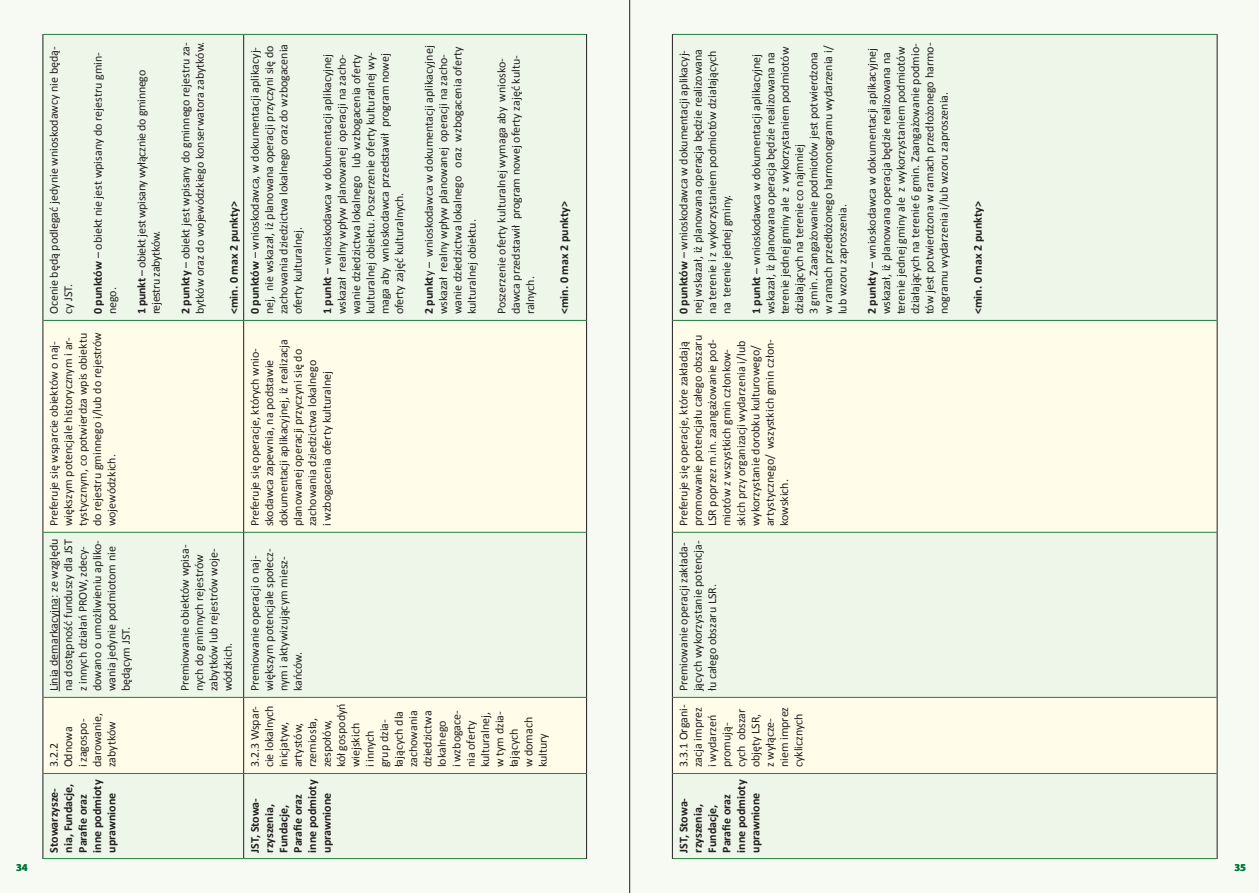
<style>
.page{position:relative;width:1259px;height:893px;background:#fff}
.page>*{position:absolute;margin:0;border:0;box-sizing:border-box;transform-origin:0 0}
.t1{font:12px/14.4px "Calibri";color:#231f20}
.t2{font:700 12px/14.4px "Calibri";color:#231f20}
.t3{font:12px/14.4px "Calibri";letter-spacing:-.025em;color:#231f20}
.t4{font:700 10.5px "Myriad Pro";color:#007739}
.s1{font-weight:700}
</style>
<div class="page">
<div style="left:0;top:0;width:1259px;height:893px;background:linear-gradient(to right,#edf6ea,#f6faeb)"></div>
<hr style="left:629px;top:0;width:1px;height:893px;background:#231f20">
<svg style="left:44px;top:321px;width:542px;height:452px;background:#f8fae8"></svg>
<hr style="left:43px;top:320px;width:1px;height:212px;background:#231f20">
<hr style="left:243px;top:320px;width:1px;height:212px;background:#231f20">
<hr style="left:586px;top:320px;width:1px;height:212px;background:#231f20">
<hr style="left:43px;top:320px;width:200px;height:1px;background:#20803e">
<hr style="left:244px;top:320px;width:342px;height:1px;background:#20803e">
<hr style="left:43px;top:34px;width:201px;height:1px;background:#20803e">
<hr style="left:244px;top:34px;width:342px;height:1px;background:#20803e">
<hr style="left:43px;top:34px;width:1px;height:286px;background:#231f20">
<hr style="left:243px;top:35px;width:1px;height:285px;background:#231f20">
<hr style="left:586px;top:34px;width:1px;height:286px;background:#231f20">
<hr style="left:43px;top:697px;width:1px;height:76px;background:#231f20">
<hr style="left:243px;top:697px;width:1px;height:76px;background:#231f20">
<hr style="left:586px;top:697px;width:1px;height:76px;background:#231f20">
<hr style="left:43px;top:697px;width:200px;height:1px;background:#20803e">
<hr style="left:244px;top:697px;width:342px;height:1px;background:#20803e">
<hr style="left:43px;top:532px;width:200px;height:1px;background:#20803e">
<hr style="left:244px;top:532px;width:342px;height:1px;background:#20803e">
<hr style="left:43px;top:532px;width:1px;height:165px;background:#231f20">
<hr style="left:243px;top:532px;width:1px;height:165px;background:#231f20">
<hr style="left:586px;top:532px;width:1px;height:165px;background:#231f20">
<hr style="left:43px;top:858px;width:201px;height:1px;background:#20803e">
<hr style="left:244px;top:858px;width:342px;height:1px;background:#20803e">
<hr style="left:43px;top:773px;width:200px;height:1px;background:#20803e">
<hr style="left:244px;top:773px;width:342px;height:1px;background:#20803e">
<hr style="left:43px;top:773px;width:1px;height:86px;background:#231f20">
<hr style="left:243px;top:773px;width:1px;height:85px;background:#231f20">
<hr style="left:586px;top:773px;width:1px;height:86px;background:#231f20">
<hr style="left:59px;top:598px;width:1px;height:93px;background:#231f20">
<svg style="left:673px;top:531px;width:543px;height:242px;background:#f2f8e8"></svg>
<hr style="left:672px;top:320px;width:1px;height:212px;background:#231f20">
<hr style="left:1216px;top:320px;width:1px;height:212px;background:#231f20">
<hr style="left:673px;top:320px;width:543px;height:1px;background:#20803e">
<hr style="left:673px;top:34px;width:543px;height:1px;background:#20803e">
<hr style="left:672px;top:34px;width:1px;height:286px;background:#231f20">
<hr style="left:1216px;top:34px;width:1px;height:286px;background:#231f20">
<hr style="left:672px;top:697px;width:1px;height:76px;background:#231f20">
<hr style="left:1216px;top:697px;width:1px;height:76px;background:#231f20">
<hr style="left:673px;top:697px;width:543px;height:1px;background:#20803e">
<hr style="left:673px;top:532px;width:543px;height:1px;background:#20803e">
<hr style="left:672px;top:532px;width:1px;height:165px;background:#231f20">
<hr style="left:1216px;top:532px;width:1px;height:165px;background:#231f20">
<hr style="left:673px;top:858px;width:543px;height:1px;background:#20803e">
<hr style="left:673px;top:773px;width:543px;height:1px;background:#20803e">
<hr style="left:672px;top:773px;width:1px;height:86px;background:#231f20">
<hr style="left:1216px;top:773px;width:1px;height:86px;background:#231f20">
<p class="t1" style="left:47px;top:314px;width:270px;rotate:-90deg">Ocenie będą podlegać jedynie wnioskodawcy nie będą&shy;cy JST.</p>
<p class="t1" style="left:91px;top:314px;width:264px;rotate:-90deg"><span class="s1">0 punktów</span> – obiekt nie jest wpisany do rejestru gmin&shy;nego.</p>
<p class="t1" style="left:47px;top:526px;width:196px;rotate:-90deg">Preferuje się wsparcie obiektów o naj&shy;większym potencjale historycznym i ar&shy;tystycznym, co potwierdza wpis obiektu do rejestru gminnego i/lub do rejestrów wojewódzkich.</p>
<p class="t3" style="left:134px;top:314px;width:246px;rotate:-90deg"><span class="s1">1 punkt</span> – obiekt jest wpisany wyłącznie do gminnego rejestru zabytków.</p>
<p class="t1" style="left:178px;top:314px;width:274px;rotate:-90deg"><span class="s1">2 punkty</span> – obiekt jest wpisany do gminnego rejestru za&shy;bytków oraz do wojewódzkiego konserwatora zabytków.</p>
<p class="t2" style="left:226px;top:314px;width:115px;rotate:-90deg">&lt;min. 0 max 2 punkty&gt;</p>
<p class="t1" style="left:47px;top:691px;width:154px;rotate:-90deg">Linia demarkacyjna: ze względu na dostępność funduszy dla JST z innych działań PROW, zdecy&shy;dowano o umożliwieniu apliko&shy;wania jedynie podmiotom nie będącym JST.</p>
<p class="t1" style="left:178px;top:691px;width:148px;rotate:-90deg">Premiowanie obiektów wpisa&shy;nych do gminnych rejestrów zabytków lub rejestrów woje&shy;wódzkich.</p>
<p class="t1" style="left:47px;top:767px;width:56px;rotate:-90deg">3.2.2<br>Odnowa<br>i zagospo&shy;darowanie, zabytków</p>
<p class="t2" style="left:47px;top:853px;width:74px;rotate:-90deg">Stowarzysze&shy;nia, Fundacje,<br>Parafie oraz inne podmioty uprawnione</p>
<p class="t1" style="left:247px;top:314px;width:272px;rotate:-90deg"><span class="s1">0 punktów</span> – wnioskodawca, w dokumentacji aplikacyj&shy;nej, nie wskazał, iż planowana operacji przyczyni się do zachowania dziedzictwa lokalnego oraz do wzbogacenia oferty kulturalnej.</p>
<p class="t1" style="left:320px;top:314px;width:263px;rotate:-90deg"><span class="s1">1 punkt</span> – wnioskodawca w dokumentacji aplikacyjnej wskazał realny wpływ planowanej operacji na zacho&shy;wanie dziedzictwa lokalnego lub wzbogacenia oferty kulturalnej obiektu. Poszerzenie oferty kulturalnej wy&shy;maga aby wnioskodawca przedstawił program nowej oferty zajęć kulturalnych.</p>
<p class="t1" style="left:421px;top:314px;width:271px;rotate:-90deg"><span class="s1">2 punkt</span>y – wnioskodawca w dokumentacji aplikacyjnej wskazał realny wpływ planowanej operacji na zacho&shy;wanie dziedzictwa lokalnego oraz wzbogacenia oferty kulturalnej obiektu.</p>
<p class="t1" style="left:494px;top:314px;width:261px;rotate:-90deg">Poszerzenie oferty kulturalnej wymaga aby wniosko&shy;dawca przedstawił program nowej oferty zajęć kultu&shy;ralnych.</p>
<p class="t1" style="left:247px;top:526px;width:189px;rotate:-90deg">Preferuje się operacje, których wnio&shy;skodawca zapewnia, na podstawie dokumentacji aplikacyjnej, iż realizacja planowanej operacji przyczyni się do zachowania dziedzictwa lokalnego<br>i wzbogacenia oferty kulturalnej</p>
<p class="t1" style="left:247px;top:691px;width:145px;rotate:-90deg">Premiowanie operacji o naj&shy;większym potencjale społecz&shy;nym i aktywizującym miesz&shy;kańców.</p>
<p class="t1" style="left:247px;top:767px;width:66px;rotate:-90deg">3.2.3 Wspar&shy;cie lokalnych inicjatyw, artystów, rzemiosła, zespołów, kół gospodyń wiejskich<br>i innych<br>grup dzia&shy;łających dla zachowania dziedzictwa lokalnego<br>i wzbogace&shy;nia oferty kulturalnej, w tym dzia&shy;łających<br>w domach kultury</p>
<p class="t2" style="left:247px;top:853px;width:74px;rotate:-90deg">JST, Stowa&shy;rzyszenia,<br>Fundacje,<br>Parafie oraz inne podmioty uprawnione</p>
<p class="t2" style="left:557px;top:314px;width:115px;rotate:-90deg">&lt;min. 0 max 2 punkty&gt;</p>
<p class="t1" style="left:676px;top:314px;width:267px;text-align:justify;rotate:-90deg"><span class="s1">0 punktów</span> – wnioskodawca w dokumentacji aplikacyj&shy;nej wskazał, iż planowana operacja będzie realizowana na terenie i z wykorzystaniem podmiotów działających na terenie jednej gminy.</p>
<p class="t1" style="left:749px;top:314px;width:270px;rotate:-90deg"><span class="s1">1 punkt</span> – wnioskodawca w dokumentacji aplikacyjnej wskazał, iż planowana operacja będzie realizowana na terenie jednej gminy ale z wykorzystaniem podmiotów działających na terenie co najmniej<br>3 gmin. Zaangażowanie podmiotów jest potwierdzona w ramach przedłożonego harmonogramu wydarzenia i/ lub wzoru zaproszenia.</p>
<p class="t1" style="left:864px;top:314px;width:273px;rotate:-90deg"><span class="s1">2 punkty</span> – wnioskodawca w dokumentacji aplikacyjnej wskazał, iż planowana operacja będzie realizowana na terenie jednej gminy ale z wykorzystaniem podmiotów działających na terenie 6 gmin. Zaangażowanie podmio&shy;tów jest potwierdzona w ramach przedłożonego harmo&shy;nogramu wydarzenia i/lub wzoru zaproszenia.</p>
<p class="t1" style="left:676px;top:526px;width:193px;rotate:-90deg">Preferuje się operacje, które zakładają promowanie potencjału całego obszaru LSR poprzez m.in. zaangażowanie pod&shy;miotów z wszystkich gmin członkow&shy;skich przy organizacji wydarzenia i/lub wykorzystanie dorobku kulturowego/ artystycznego/ wszystkich gmin człon&shy;kowskich.</p>
<p class="t1" style="left:676px;top:691px;width:152px;rotate:-90deg">Premiowanie operacji zakłada&shy;jących wykorzystanie potencja&shy;łu całego obszaru LSR.</p>
<p class="t1" style="left:676px;top:767px;width:64px;rotate:-90deg">3.3.1 Organi&shy;zacja imprez i wydarzeń promują&shy;cych obszar objęty LSR,<br>z wyłącze&shy;niem imprez cyklicznych</p>
<p class="t2" style="left:676px;top:853px;width:74px;rotate:-90deg">JST, Stowa&shy;rzyszenia,<br>Fundacje,<br>Parafie oraz inne podmioty uprawnione</p>
<p class="t2" style="left:970px;top:314px;width:115px;rotate:-90deg">&lt;min. 0 max 2 punkty&gt;</p>
<p class="t4" style="left:16px;top:861px;width:13px">34</p>
<p class="t4" style="left:1234px;top:861px;width:13px">35</p>
</div>
